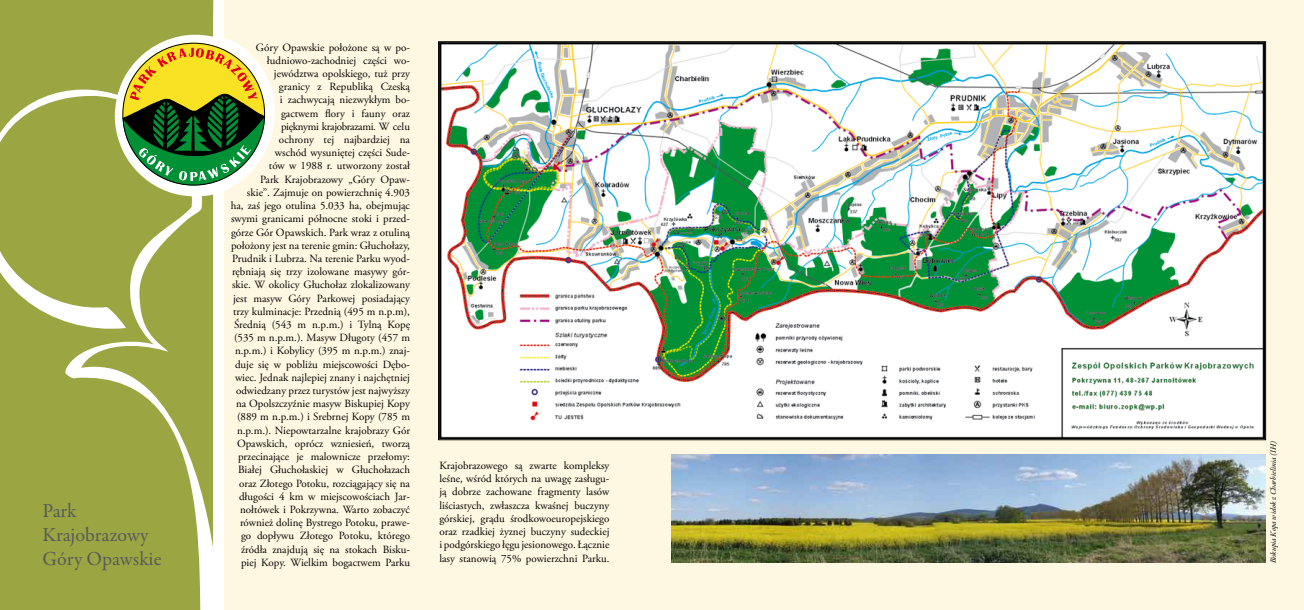
<style>
.page{position:relative;width:1304px;height:610px;background:#fff}
.page>*{position:absolute;margin:0;border:0;box-sizing:border-box;transform-origin:0 0}
.t1{font:20px/24px "Garamond Premr Pro";color:#585b59}
.t2{font:11px/13.2px "Adobe Garamond Pro";color:#000;text-align:right}
.t3{font:italic 8px "Garamond Premr Pro";letter-spacing:-.005em;color:#000}
</style>
<div class="page">
<div style="left:0;top:0;width:213px;height:89px;background:#9ba542"></div>
<div style="left:224px;top:0;width:1080px;height:609px;background:#fef7e1"></div>
<svg style="left:0;top:89px;width:214px;height:520px;fill:#9ba542"></svg>
<svg style="left:123px;top:43px;width:142px;height:142px"></svg>
<img style="left:438px;top:41px;width:828px;height:399px">
<img style="left:671px;top:454px;width:594px;height:108px">
<p class="t1" style="left:43px;top:499px;width:121px">Park<br>Krajobrazowy<br>Góry Opawskie</p>
<p class="t2" style="left:231px;top:41px;width:181px">Góry Opawskie położone są w po&shy;łudniowo-zachodniej części wo&shy;jewództwa opolskiego, tuż przy<br>granicy z Republiką Czeską<br>i zachwycają niezwykłym bo-<br>gactwem flory i fauny oraz<br>pięknymi krajobrazami. W celu<br>ochrony tej najbardziej na<br>wschód wysuniętej części Sude-<br>tów w 1988 r. utworzony został<br>Park Krajobrazowy „Góry Opaw-<br>skie”. Zajmuje on powierzchnię 4.903<br>ha, zaś jego otulina 5.033 ha, obejmując swymi granicami północne stoki i przed&shy;górze Gór Opawskich. Park wraz z otuliną położony jest na terenie gmin: Głuchołazy, Prudnik i Lubrza. Na terenie Parku wyod&shy;rębniają się trzy izolowane masywy gór&shy;skie. W okolicy Głuchołaz zlokalizowany jest masyw Góry Parkowej posiadający trzy kulminacje: Przednią (495 m n.p.m), Średnią (543 m n.p.m.) i Tylną Kopę (535 m n.p.m.). Masyw Długoty (457 m n.p.m.) i Kobylicy (395 m n.p.m.) znaj&shy;duje się w pobliżu miejscowości Dębo&shy;wiec. Jednak najlepiej znany i najchętniej odwiedzany przez turystów jest najwyższy na Opolszczyźnie masyw Biskupiej Kopy (889 m n.p.m.) i Srebrnej Kopy (785 m n.p.m.). Niepowtarzalne krajobrazy Gór Opawskich, oprócz wzniesień, tworzą przecinające je malownicze przełomy:<br>Białej Głuchołaskiej w Głuchołazach oraz Złotego Potoku, rozciągający się na długości 4 km w miejscowościach Jar&shy;nołtówek i Pokrzywna. Warto zobaczyć również dolinę Bystrego Potoku, prawe&shy;go dopływu Złotego Potoku, którego źródła znajdują się na stokach Bisku&shy;piej Kopy. Wielkim bogactwem Parku</p>
<p class="t2" style="left:439px;top:459px;width:172px;text-align:justify">Krajobrazowego są zwarte kompleksy leśne, wśród których na uwagę zasługu&shy;ją dobrze zachowane fragmenty lasów liściastych, zwłaszcza kwaśnej buczyny górskiej, grądu środkowoeuropejskiego oraz rzadkiej żyznej buczyny sudeckiej i podgórskiego łęgu jesionowego. Łącznie lasy stanowią 75% powierzchni Parku.</p>
<p class="t3" style="left:1268px;top:563px;width:124px;rotate:-90deg">Biskupia Kopa widok z Charbielinia (IH)</p>
</div>
